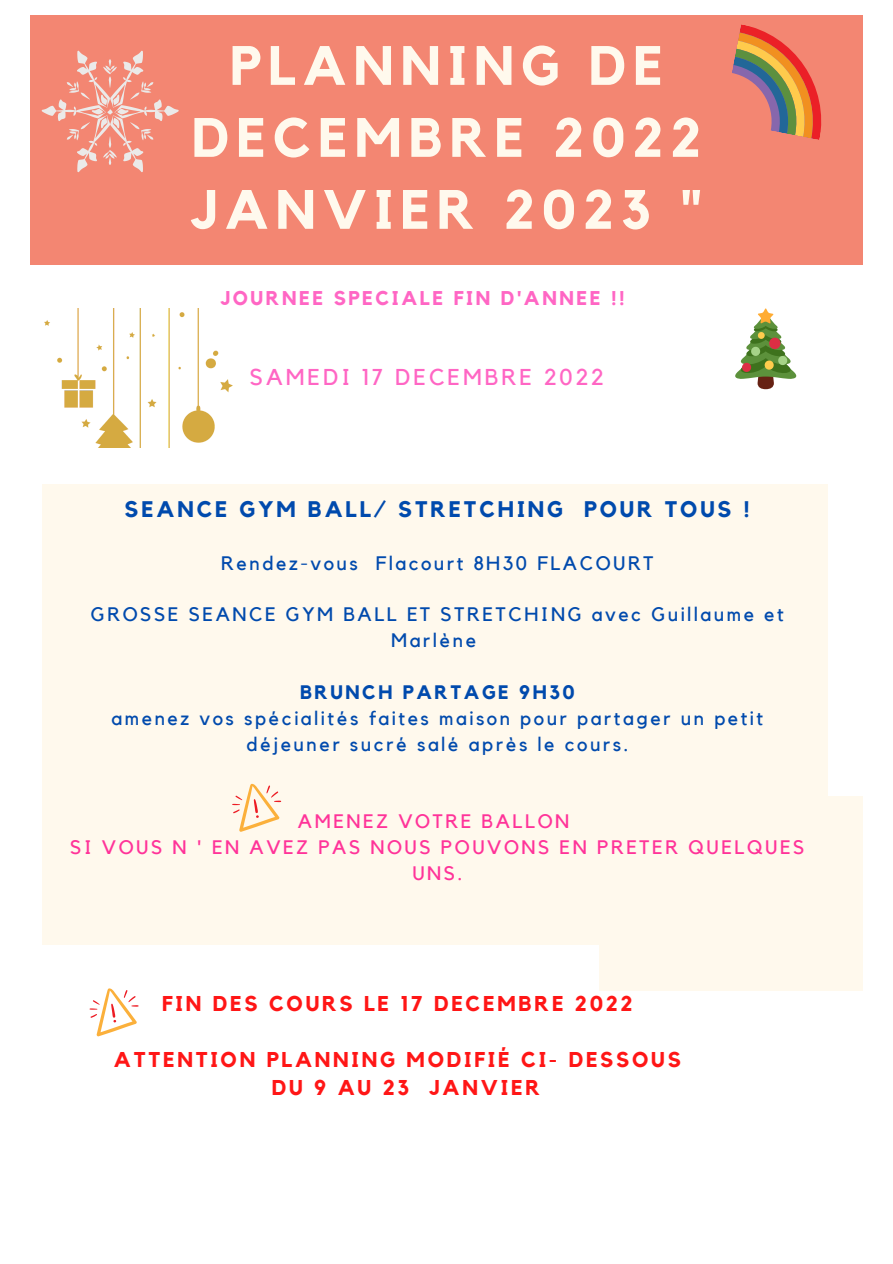
<style>
.page{position:relative;width:893px;height:1264px;background:#fff}
.page>*{position:absolute;margin:0;border:0;box-sizing:border-box;transform-origin:0 0}
.t1{font:700 54.75px/72px "Kollektif";letter-spacing:.13em;color:#fff9ed;text-align:center}
.t2{font:22.8px "Kollektif";letter-spacing:.13em;color:#ff66c4}
.t3{font:700 22.5px "Kollektif";letter-spacing:.13em;color:#004aad}
.t4{font:700 21.3px/28px "Kollektif";letter-spacing:.13em;color:#ff1616}
.t5{font:700 19.8px "Kollektif";letter-spacing:.13em;color:#ff66c4}
.t6{font:19.5px/25.8px "Kollektif";letter-spacing:.13em;color:#004aad;text-align:center}
.t7{font:19.5px/25.8px "Kollektif";letter-spacing:.13em;color:#f39;text-align:center}
.t8{font:700 19.5px "Kollektif";letter-spacing:.13em;color:#004aad}
</style>
<div class="page">
<div style="left:599px;top:796px;width:263px;height:194px;background:#fff9ed"></div>
<div style="left:42px;top:485px;width:785px;height:459px;background:#fff9ed"></div>
<div style="left:30px;top:16px;width:832px;height:248px;background:#f38672"></div>
<svg style="left:732px;top:24px;width:90px;height:116px"></svg>
<svg style="left:42px;top:51px;width:137px;height:121px"></svg>
<svg style="left:735px;top:308px;width:62px;height:81px"></svg>
<svg style="left:232px;top:783px;width:49px;height:49px"></svg>
<img style="left:44px;top:308px;width:188px;height:140px">
<svg style="left:89px;top:988px;width:50px;height:48px"></svg>
<h1 class="t1" style="left:190px;top:32px;width:513px">PLANNING DE<br>DECEMBRE 2022<br>JANVIER 2023 "</h1>
<p class="t5" style="left:220px;top:289px;width:406px">JOURNEE SPECIALE FIN D'ANNEE !!</p>
<p class="t2" style="left:250px;top:366px;width:355px">SAMEDI 17 DECEMBRE 2022</p>
<p class="t3" style="left:125px;top:498px;width:626px">SEANCE GYM BALL/ STRETCHING POUR TOUS !</p>
<p class="t6" style="left:221px;top:551px;width:433px">Rendez-vous Flacourt 8H30 FLACOURT</p>
<p class="t6" style="left:91px;top:602px;width:694px">GROSSE SEANCE GYM BALL ET STRETCHING avec Guillaume et<br>Marlène</p>
<p class="t8" style="left:300px;top:683px;width:276px">BRUNCH PARTAGE 9H30</p>
<p class="t6" style="left:112px;top:706px;width:653px">amenez vos spécialités faites maison pour partager un petit déjeuner sucré salé après le cours.</p>
<p class="t7" style="left:70px;top:809px;width:735px">AMENEZ VOTRE BALLON<br>SI VOUS N ' EN AVEZ PAS NOUS POUVONS EN PRETER QUELQUES<br>UNS.</p>
<p class="t4" style="left:162px;top:990px;width:472px">FIN DES COURS LE 17 DECEMBRE 2022</p>
<p class="t4" style="left:272px;top:1046px;width:410px;text-indent:-158px">ATTENTION PLANNING MODIFIÉ CI- DESSOUS<br>DU 9 AU 23 JANVIER</p>
</div>
